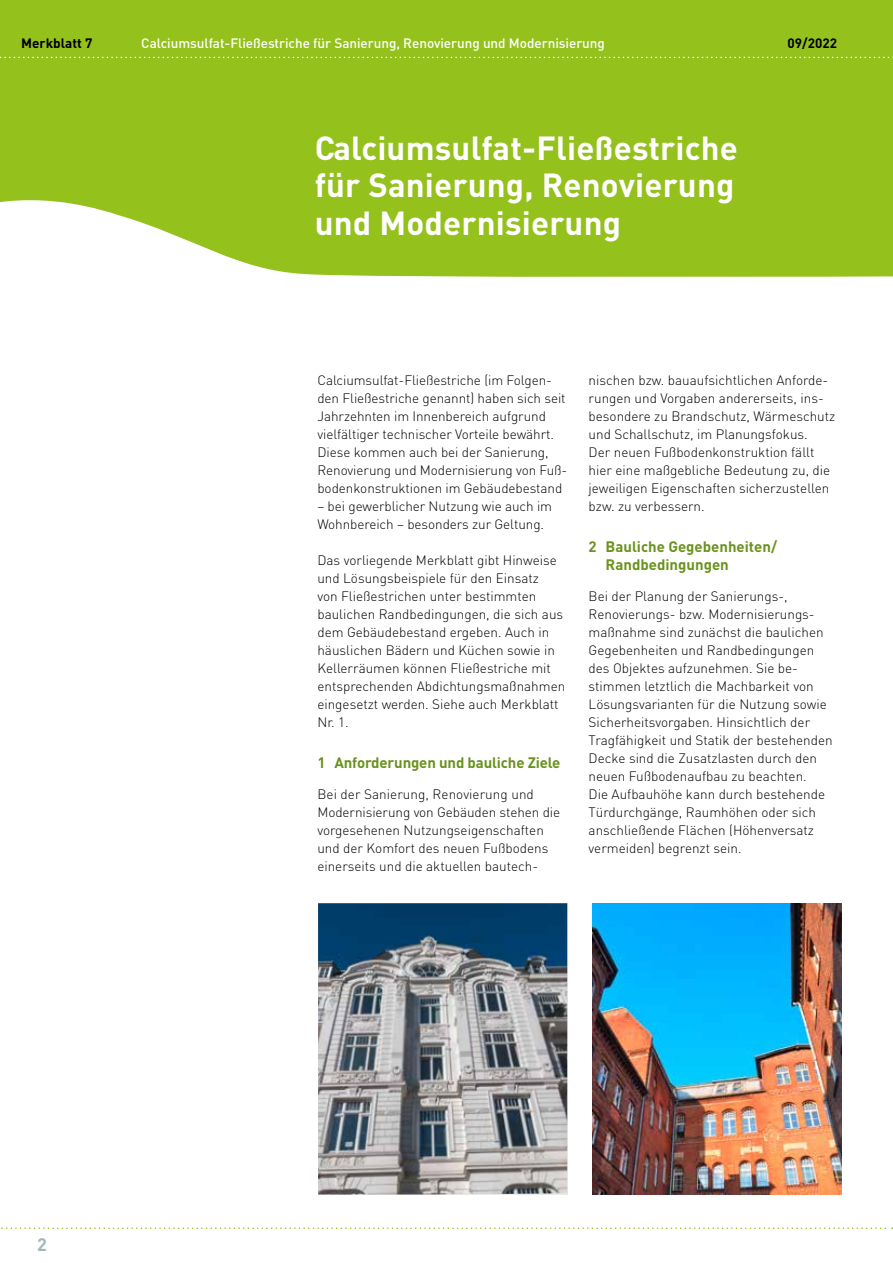
<style>
.page{position:relative;width:893px;height:1263px;background:#fff}
.page>*{position:absolute;margin:0;border:0;box-sizing:border-box;transform-origin:0 0}
.t1{font:700 33px/37.5px "DIN";letter-spacing:.005em;color:#fff;text-align:justify}
.t2{font:700 18px "DIN";color:#a3b6bc}
.t3{font:700 15px/18px "DIN";color:#6a921d}
.t4{font:300 13.5px/18px "DIN";color:#000}
.t5{font:500 13.5px "DIN";color:#fff}
.t6{font:700 13.5px "DIN";color:#000}
</style>
<div class="page">
<div style="left:0;top:0;width:893px;height:281px;background:#94c11c"></div>
<svg style="left:1px;top:1227px;width:892px;height:2px"></svg>
<svg style="left:0;top:200px;width:893px;height:81px"></svg>
<svg style="left:0;top:57px;width:893px;height:1px"></svg>
<img style="left:318px;top:903px;width:249px;height:291px">
<img style="left:593px;top:903px;width:249px;height:291px">
<p class="t6" style="left:21px;top:35px;width:73px">Merkblatt 7</p>
<p class="t5" style="left:141px;top:35px;width:465px">Calciumsulfat-Fließestriche für Sanierung, Renovierung und Modernisierung</p>
<p class="t6" style="left:787px;top:35px;width:51px">09/2022</p>
<h1 class="t1" style="left:315px;top:128px;width:425px">Calciumsulfat-Fließestriche für Sanierung, Renovierung und Modernisierung</h1>
<h2 class="t2" style="left:37px;top:1232px;width:11px">2</h2>
<p class="t4" style="left:317px;top:371px;width:251px">Calciumsulfat-Fließestriche (im Folgen&shy;den Fließestriche genannt) haben sich seit Jahrzehnten im Innenbereich aufgrund vielfältiger technischer Vorteile bewährt.<br>Diese kommen auch bei der Sanierung, Renovierung und Modernisierung von Fuß&shy;bodenkonstruktionen im Gebäudebestand</p>
<p class="t4" style="left:317px;top:497px;width:236px">– bei gewerblicher Nutzung wie auch im<br>Wohnbereich – besonders zur Geltung.</p>
<p class="t4" style="left:317px;top:551px;width:249px">Das vorliegende Merkblatt gibt Hinweise und Lösungsbeispiele für den Einsatz<br>von Fließestrichen unter bestimmten baulichen Randbedingungen, die sich aus dem Gebäudebestand ergeben. Auch in häuslichen Bädern und Küchen sowie in Kellerräumen können Fließestriche mit entsprechenden Abdichtungsmaßnahmen eingesetzt werden. Siehe auch Merkblatt Nr. 1.</p>
<p class="t3" style="left:317px;top:753px;width:244px">1 Anforderungen und bauliche Ziele</p>
<p class="t4" style="left:317px;top:785px;width:244px">Bei der Sanierung, Renovierung und Modernisierung von Gebäuden stehen die vorgesehenen Nutzungseigenschaften und der Komfort des neuen Fußbodens einerseits und die aktuellen bautech-</p>
<p class="t4" style="left:589px;top:371px;width:248px">nischen bzw. bauaufsichtlichen Anforde&shy;rungen und Vorgaben andererseits, ins&shy;besondere zu Brandschutz, Wärmeschutz und Schallschutz, im Planungsfokus.<br>Der neuen Fußbodenkonstruktion fällt hier eine maßgebliche Bedeutung zu, die jeweiligen Eigenschaften sicherzustellen bzw. zu verbessern.</p>
<p class="t3" style="left:606px;top:537px;width:173px;text-indent:-17px">2 Bauliche Gegebenheiten/<br>Randbedingungen</p>
<p class="t4" style="left:589px;top:587px;width:246px">Bei der Planung der Sanierungs-, Renovierungs- bzw. Modernisierungs&shy;maßnahme sind zunächst die baulichen Gegebenheiten und Randbedingungen des Objektes aufzunehmen. Sie be&shy;stimmen letztlich die Machbarkeit von Lösungsvarianten für die Nutzung sowie Sicherheitsvorgaben. Hinsichtlich der Tragfähigkeit und Statik der bestehenden Decke sind die Zusatzlasten durch den neuen Fußbodenaufbau zu beachten.<br>Die Aufbauhöhe kann durch bestehende Türdurchgänge, Raumhöhen oder sich anschließende Flächen (Höhenversatz vermeiden) begrenzt sein.</p>
</div>
